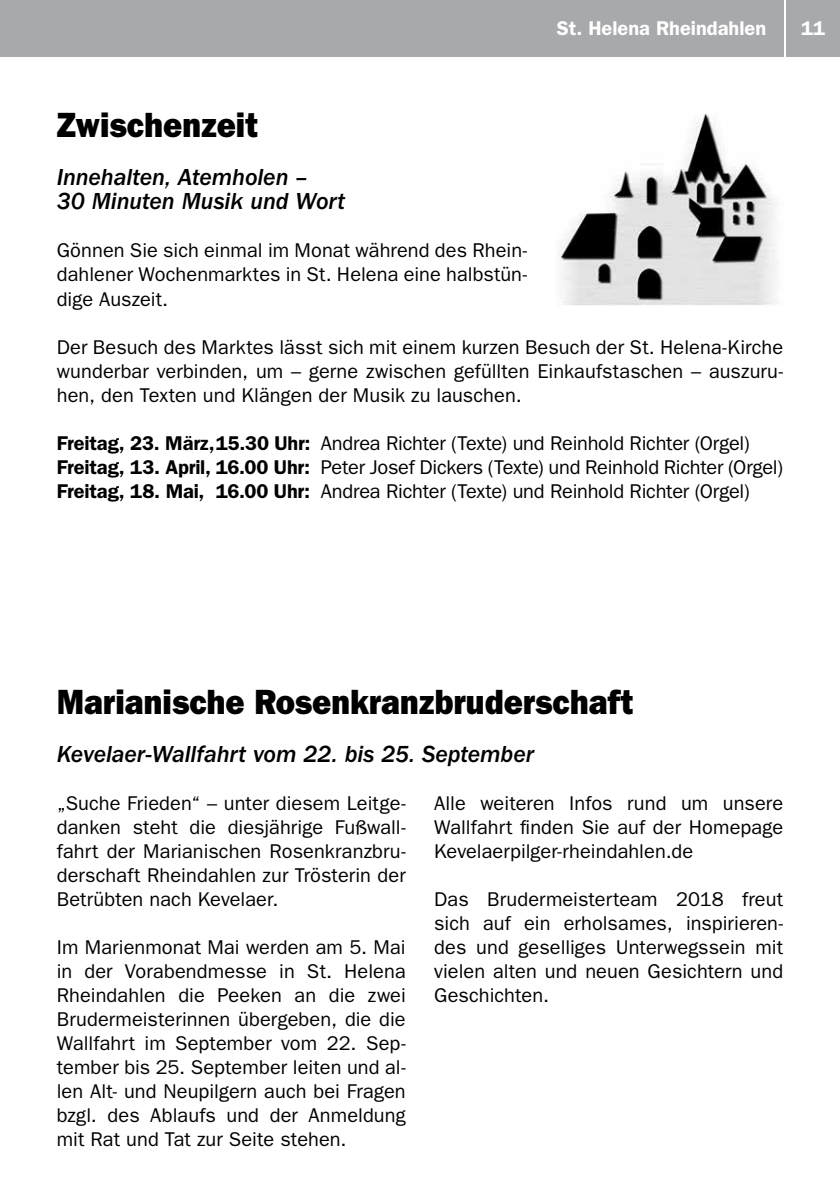
<style>
.page{position:relative;width:840px;height:1191px;background:#fff}
.page>*{position:absolute;margin:0;border:0;box-sizing:border-box;transform-origin:0 0}
.t1{font:800 35.2px "Franklin Gothic LT";letter-spacing:.005em;color:#000;scale:.91 1}
.t2{font:italic 500 24px/24px "Franklin Gothic LT";letter-spacing:-.005em;color:#000}
.t3{font:20px/24px "Franklin Gothic LT";color:#000;text-align:justify}
.t4{font:600 20px "Franklin Gothic LT";color:#fff}
.s1{font-weight:600}
</style>
<div class="page">
<div style="left:0;top:0;width:782px;height:57px;background:#a7a9ac"></div>
<div style="left:785px;top:0;width:54px;height:57px;background:#a7a9ac"></div>
<img style="left:557px;top:113px;width:219px;height:192px">
<p class="t4" style="left:556px;top:17px;width:211px">St. Helena Rheindahlen</p>
<p class="t4" style="left:800px;top:17px;width:25px">11</p>
<h1 class="t1" style="left:57px;top:105px;width:223px">Zwischenzeit</h1>
<p class="t2" style="left:57px;top:166px;width:290px">Innehalten, Atemholen –<br>30 Minuten Musik und Wort</p>
<p class="t3" style="left:57px;top:239px;width:472px">Gönnen Sie sich einmal im Monat während des Rhein&shy;dahlener Wochenmarktes in St. Helena eine halbstün&shy;dige Auszeit.</p>
<p class="t3" style="left:57px;top:335px;width:727px">Der Besuch des Marktes lässt sich mit einem kurzen Besuch der St. Helena-Kirche wunderbar verbinden, um – gerne zwischen gefüllten Einkaufstaschen – auszuru&shy;hen, den Texten und Klängen der Musik zu lauschen.</p>
<p class="t3" style="left:57px;top:431px;width:727px;text-align:left"><span class="s1">Freitag, 23. März,15.30 Uhr:</span> Andrea Richter (Texte) und Reinhold Richter (Orgel)<br><span class="s1">Freitag, 13. April, 16.00 Uhr:</span> Peter Josef Dickers (Texte) und Reinhold Richter (Orgel)<br><span class="s1">Freitag, 18. Mai, 16.00 Uhr:</span> Andrea Richter (Texte) und Reinhold Richter (Orgel)</p>
<h1 class="t1" style="left:57px;top:681px;width:635px">Marianische Rosenkranzbruderschaft</h1>
<p class="t2" style="left:57px;top:742px;width:478px">Kevelaer-Wallfahrt vom 22. bis 25. September</p>
<p class="t3" style="left:57px;top:791px;width:350px">„Suche Frieden“ – unter diesem Leitge&shy;danken steht die diesjährige Fußwall&shy;fahrt der Marianischen Rosenkranzbru&shy;derschaft Rheindahlen zur Trösterin der Betrübten nach Kevelaer.</p>
<p class="t3" style="left:57px;top:935px;width:350px">Im Marienmonat Mai werden am 5. Mai in der Vorabendmesse in St. Helena Rheindahlen die Peeken an die zwei Brudermeisterinnen übergeben, die die Wallfahrt im September vom 22. Sep&shy;tember bis 25. September leiten und al&shy;len Alt- und Neupilgern auch bei Fragen bzgl. des Ablaufs und der Anmeldung mit Rat und Tat zur Seite stehen.</p>
<p class="t3" style="left:434px;top:791px;width:350px">Alle weiteren Infos rund um unsere Wallfahrt finden Sie auf der Homepage Kevelaerpilger-rheindahlen.de</p>
<p class="t3" style="left:434px;top:887px;width:350px">Das Brudermeisterteam 2018 freut sich auf ein erholsames, inspirieren&shy;des und geselliges Unterwegssein mit vielen alten und neuen Gesichtern und Geschichten.</p>
</div>
